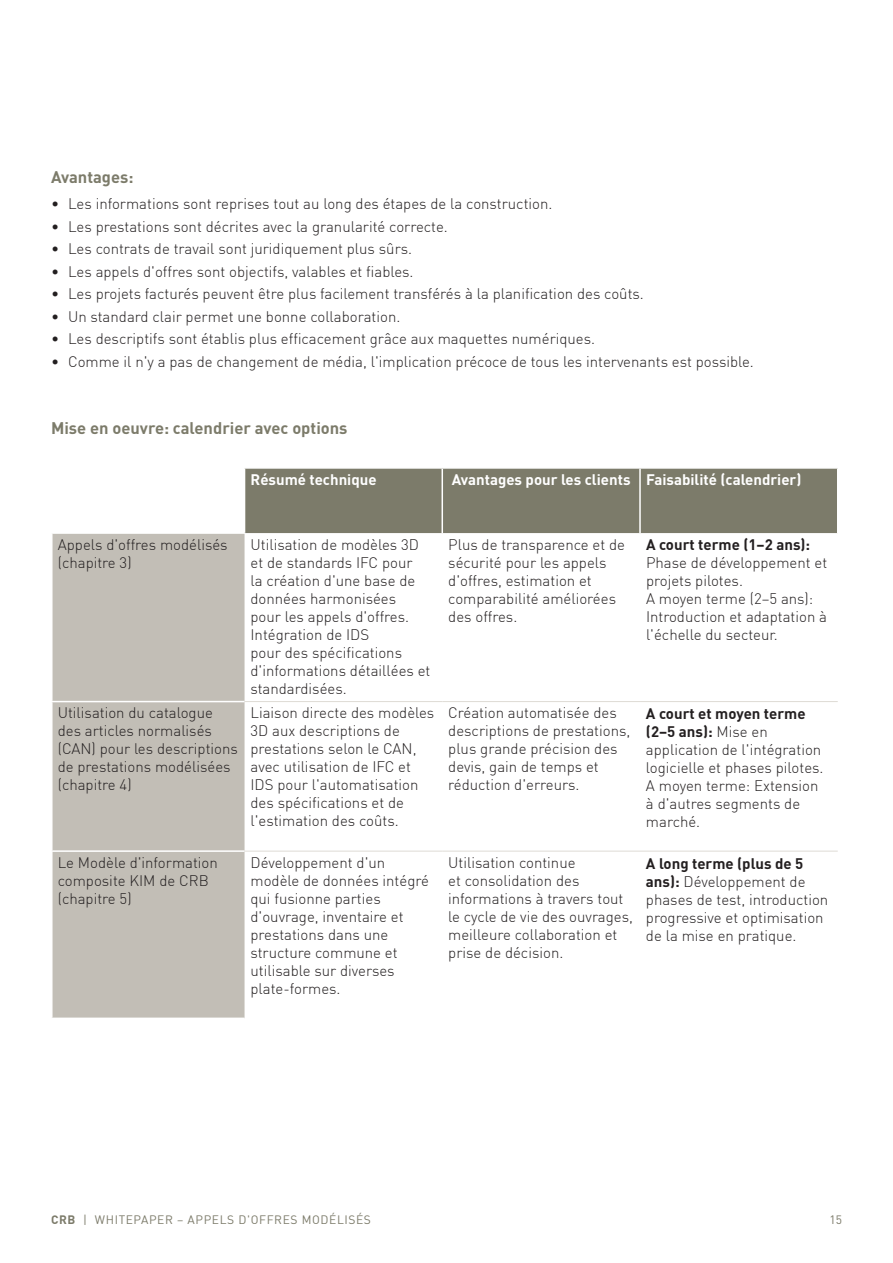
<style>
.page{position:relative;width:893px;height:1263px;background:#fff}
.page>*{position:absolute;margin:0;border:0;box-sizing:border-box;transform-origin:0 0}
.t1{font:700 16.5px "DIN";color:#7c7b6a}
.t2{font:300 15px/18px "DIN";color:#231f20}
.t3{font:700 15px "DIN";color:#fff}
.t4{font:700 15px "DIN";color:#231f20}
.t5{font:12px "DIN";letter-spacing:.05em;color:#7c7b6a}
.s1{font-weight:700}
</style>
<div class="page">
<div style="left:245px;top:469px;width:592px;height:64px;background:#7c7b6a"></div>
<div style="left:53px;top:534px;width:192px;height:483px;background:#c2beb6"></div>
<hr style="left:441px;top:469px;width:2px;height:64px;background:#fff">
<hr style="left:639px;top:469px;width:2px;height:64px;background:#fff">
<hr style="left:51px;top:701px;width:194px;height:1px;background:#fff">
<hr style="left:51px;top:850px;width:194px;height:2px;background:#fff">
<hr style="left:245px;top:701px;width:197px;height:1px;background:#dedbd5">
<hr style="left:442px;top:701px;width:198px;height:1px;background:#dedbd5">
<hr style="left:640px;top:701px;width:198px;height:1px;background:#dedbd5">
<hr style="left:245px;top:851px;width:197px;height:1px;background:#dedbd5">
<hr style="left:442px;top:851px;width:198px;height:1px;background:#dedbd5">
<hr style="left:640px;top:851px;width:198px;height:1px;background:#dedbd5">
<p class="t1" style="left:51px;top:166px;width:84px">Avantages:</p>
<p class="t2" style="left:51px;top:195px;width:503px">• Les informations sont reprises tout au long des étapes de la construction.</p>
<p class="t2" style="left:51px;top:217px;width:398px">• Les prestations sont décrites avec la granularité correcte.</p>
<p class="t2" style="left:51px;top:240px;width:362px">• Les contrats de travail sont juridiquement plus sûrs.</p>
<p class="t2" style="left:51px;top:262px;width:364px">• Les appels d'offres sont objectifs, valables et fiables.</p>
<p class="t2" style="left:51px;top:285px;width:594px">• Les projets facturés peuvent être plus facilement transférés à la planification des coûts.</p>
<p class="t2" style="left:51px;top:307px;width:351px">• Un standard clair permet une bonne collaboration.</p>
<p class="t2" style="left:51px;top:330px;width:546px">• Les descriptifs sont établis plus efficacement grâce aux maquettes numériques.</p>
<p class="t2" style="left:51px;top:352px;width:704px">• Comme il n'y a pas de changement de média, l'implication précoce de tous les intervenants est possible.</p>
<p class="t1" style="left:51px;top:418px;width:298px">Mise en oeuvre: calendrier avec options</p>
<p class="t3" style="left:251px;top:470px;width:128px">Résumé technique</p>
<p class="t3" style="left:452px;top:470px;width:351px">Avantages pour les clients Faisabilité (calendrier)</p>
<p class="t2" style="left:58px;top:535px;width:171px">Appels d'offres modélisés (chapitre 3)</p>
<p class="t2" style="left:251px;top:535px;width:181px">Utilisation de modèles 3D et de standards IFC pour<br>la création d'une base de données harmonisées pour les appels d'offres.<br>Intégration de IDS<br>pour des spécifications d'informations détaillées et standardisées.</p>
<p class="t2" style="left:448px;top:535px;width:178px">Plus de transparence et de sécurité pour les appels d'offres, estimation et comparabilité améliorées des offres.</p>
<p class="t4" style="left:646px;top:535px;width:166px">A court terme (1–2 ans):</p>
<p class="t2" style="left:646px;top:554px;width:183px">Phase de développement et projets pilotes.<br>A moyen terme (2–5 ans):<br>Introduction et adaptation à l'échelle du secteur.</p>
<p class="t2" style="left:58px;top:704px;width:182px">Utilisation du catalogue des articles normalisés (CAN) pour les descriptions de prestations modélisées (chapitre 4)</p>
<p class="t2" style="left:250px;top:704px;width:185px">Liaison directe des modèles<br>3D aux descriptions de prestations selon le CAN, avec utilisation de IFC et<br>IDS pour l'automatisation des spécifications et de l'estimation des coûts.</p>
<p class="t2" style="left:448px;top:704px;width:184px">Création automatisée des descriptions de prestations, plus grande précision des devis, gain de temps et réduction d'erreurs.</p>
<p class="t2" style="left:646px;top:704px;width:179px"><span class="s1">A court et moyen terme (2–5 ans):</span> Mise en application de l'intégration logicielle et phases pilotes.<br>A moyen terme: Extension à d'autres segments de marché.</p>
<p class="t2" style="left:58px;top:853px;width:162px">Le Modèle d'information composite KIM de CRB (chapitre 5)</p>
<p class="t2" style="left:250px;top:853px;width:180px">Développement d'un modèle de données intégré qui fusionne parties d'ouvrage, inventaire et prestations dans une structure commune et utilisable sur diverses plate-formes.</p>
<p class="t2" style="left:448px;top:853px;width:186px">Utilisation continue<br>et consolidation des informations à travers tout le cycle de vie des ouvrages, meilleure collaboration et prise de décision.</p>
<p class="t2" style="left:646px;top:854px;width:184px"><span class="s1">A long terme (plus de 5 ans):</span> Développement de phases de test, introduction progressive et optimisation de la mise en pratique.</p>
<p class="t5" style="left:51px;top:1212px;width:321px"><span class="s1">CRB</span> | WHITEPAPER – APPELS D'OFFRES MODÉLISÉS</p>
<p class="t5" style="left:829px;top:1212px;width:14px">15</p>
</div>
